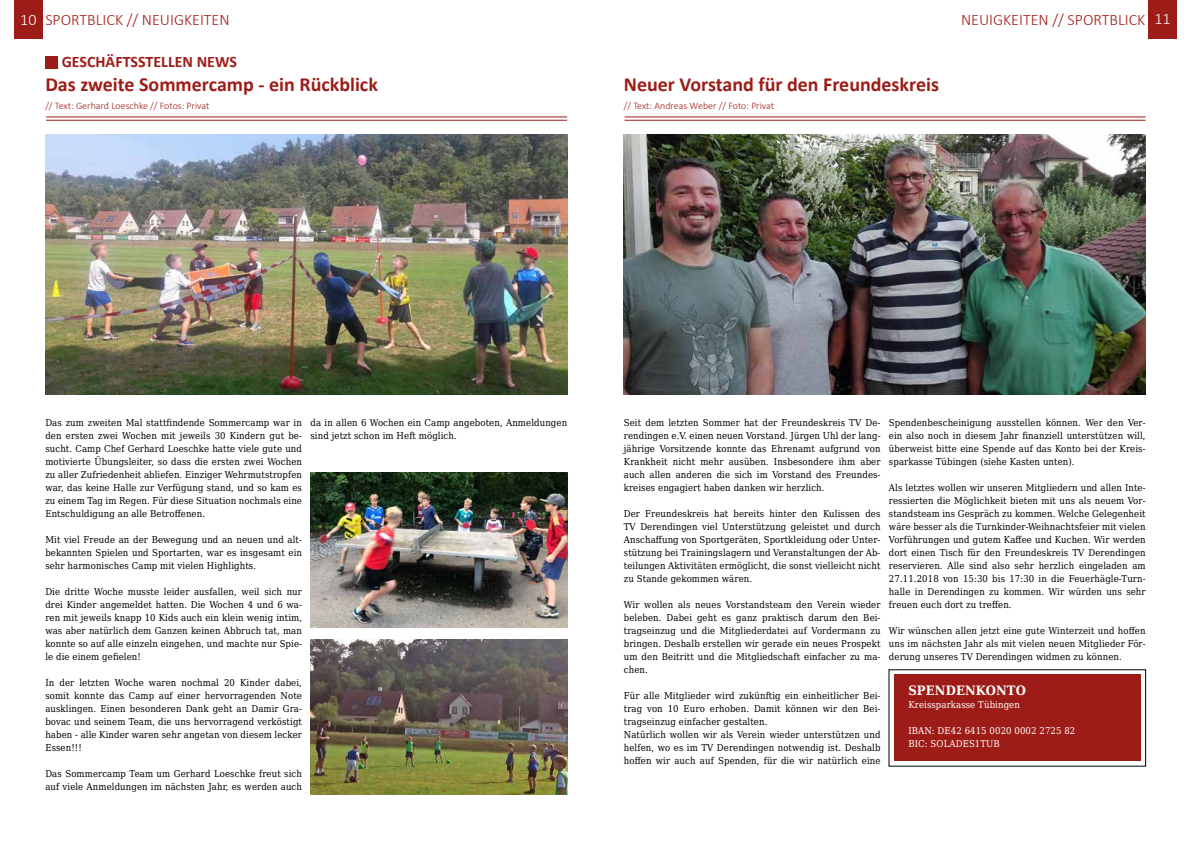
<style>
.page{position:relative;width:1191px;height:842px;background:#fff}
.page>*{position:absolute;margin:0;border:0;box-sizing:border-box;transform-origin:0 0}
.t1{font:700 20px "Calibri";color:#9d1c17}
.t2{font:300 16px "Calibri";color:#9d1c17}
.t3{font:700 16px "Calibri";color:#9d1c17}
.t4{font:700 13px "DejaVu Serif Condensed";letter-spacing:.01em;color:#fff}
.t5{font:300 10px "Calibri";color:#9d1c17}
.t6{font:9.5px/13px "DejaVu Serif Condensed";letter-spacing:.01em;color:#000;text-align:justify}
.t7{font:9.5px/13px "DejaVu Serif Condensed";letter-spacing:.01em;color:#fff}
.s1{color:#fff}
</style>
<div class="page">
<div style="left:14px;top:0;width:29px;height:38px;background:#9d1c17"></div>
<div style="left:893px;top:674px;width:247px;height:87px;background:#9d1c17"></div>
<hr style="left:624px;top:120px;width:521px;height:1px;background:#9d1c17">
<hr style="left:624px;top:117px;width:521px;height:1px;background:#9d1c17">
<div style="left:1148px;top:0;width:28px;height:38px;background:#9d1c17"></div>
<div style="left:45px;top:56px;width:13px;height:12px;background:#9d1c17"></div>
<hr style="left:46px;top:117px;width:521px;height:1px;background:#9d1c17">
<hr style="left:46px;top:120px;width:521px;height:1px;background:#9d1c17">
<img style="left:45px;top:135px;width:522px;height:259px">
<img style="left:310px;top:472px;width:257px;height:155px">
<img style="left:310px;top:639px;width:257px;height:155px">
<img style="left:624px;top:135px;width:521px;height:259px">
<h2 class="t2" style="left:20px;top:10px;width:211px"><span class="s1">10</span> SPORTBLICK // NEUIGKEITEN</h2>
<h2 class="t2" style="left:961px;top:10px;width:211px">NEUIGKEITEN // SPORTBLICK <span class="s1">11</span></h2>
<h2 class="t3" style="left:62px;top:52px;width:177px">GESCHÄFTSSTELLEN NEWS</h2>
<h1 class="t1" style="left:45px;top:71px;width:334px">Das zweite Sommercamp - ein Rückblick</h1>
<h1 class="t1" style="left:624px;top:71px;width:317px">Neuer Vorstand für den Freundeskreis</h1>
<p class="t5" style="left:45px;top:99px;width:166px">// Text: Gerhard Loeschke // Fotos: Privat</p>
<p class="t5" style="left:624px;top:99px;width:152px">// Text: Andreas Weber // Foto: Privat</p>
<p class="t6" style="left:45px;top:416px;width:258px">Das zum zweiten Mal stattfindende Sommercamp war in den ersten zwei Wochen mit jeweils 30 Kindern gut be&shy;sucht. Camp Chef Gerhard Loeschke hatte viele gute und motivierte Übungsleiter, so dass die ersten zwei Wochen zu aller Zufriedenheit abliefen. Einziger Wehrmutstropfen war, das keine Halle zur Verfügung stand, und so kam es zu einem Tag im Regen. Für diese Situation nochmals eine Entschuldigung an alle Betroffenen.</p>
<p class="t6" style="left:45px;top:533px;width:258px">Mit viel Freude an der Bewegung und an neuen und alt&shy;bekannten Spielen und Sportarten, war es insgesamt ein sehr harmonisches Camp mit vielen Highlights.</p>
<p class="t6" style="left:45px;top:585px;width:258px">Die dritte Woche musste leider ausfallen, weil sich nur drei Kinder angemeldet hatten. Die Wochen 4 und 6 wa&shy;ren mit jeweils knapp 10 Kids auch ein klein wenig intim, was aber natürlich dem Ganzen keinen Abbruch tat, man konnte so auf alle einzeln eingehen, und machte nur Spie&shy;le die einem gefielen!</p>
<p class="t6" style="left:45px;top:676px;width:258px">In der letzten Woche waren nochmal 20 Kinder dabei, somit konnte das Camp auf einer hervorragenden Note ausklingen. Einen besonderen Dank geht an Damir Gra&shy;bovac und seinem Team, die uns hervorragend verköstigt haben - alle Kinder waren sehr angetan von diesem lecker Essen!!!</p>
<p class="t6" style="left:45px;top:767px;width:258px">Das Sommercamp Team um Gerhard Loeschke freut sich auf viele Anmeldungen im nächsten Jahr, es werden auch</p>
<p class="t6" style="left:310px;top:416px;width:258px">da in allen 6 Wochen ein Camp angeboten, Anmeldungen sind jetzt schon im Heft möglich.</p>
<p class="t6" style="left:624px;top:416px;width:258px">Seit dem letzten Sommer hat der Freundeskreis TV De&shy;rendingen e.V. einen neuen Vorstand. Jürgen Uhl der lang&shy;jährige Vorsitzende konnte das Ehrenamt aufgrund von Krankheit nicht mehr ausüben. Insbesondere ihm aber auch allen anderen die sich im Vorstand des Freundes&shy;kreises engagiert haben danken wir herzlich.</p>
<p class="t6" style="left:624px;top:507px;width:258px">Der Freundeskreis hat bereits hinter den Kulissen des TV Derendingen viel Unterstützung geleistet und durch Anschaffung von Sportgeräten, Sportkleidung oder Unter&shy;stützung bei Trainingslagern und Veranstaltungen der Ab&shy;teilungen Aktivitäten ermöglicht, die sonst vielleicht nicht zu Stande gekommen wären.</p>
<p class="t6" style="left:624px;top:598px;width:258px">Wir wollen als neues Vorstandsteam den Verein wieder beleben. Dabei geht es ganz praktisch darum den Bei&shy;tragseinzug und die Mitgliederdatei auf Vordermann zu bringen. Deshalb erstellen wir gerade ein neues Prospekt um den Beitritt und die Mitgliedschaft einfacher zu ma&shy;chen.</p>
<p class="t6" style="left:624px;top:689px;width:258px;text-align:left">Für alle Mitglieder wird zukünftig ein einheitlicher Bei&shy;trag von 10 Euro erhoben. Damit können wir den Bei&shy;tragseinzug einfacher gestalten.<br>Natürlich wollen wir als Verein wieder unterstützen und helfen, wo es im TV Derendingen notwendig ist. Deshalb hoffen wir auch auf Spenden, für die wir natürlich eine</p>
<p class="t6" style="left:889px;top:416px;width:258px">Spendenbescheinigung ausstellen können. Wer den Ver&shy;ein also noch in diesem Jahr finanziell unterstützen will, überweist bitte eine Spende auf das Konto bei der Kreis&shy;sparkasse Tübingen (siehe Kasten unten).</p>
<p class="t6" style="left:889px;top:481px;width:258px">Als letztes wollen wir unseren Mitgliedern und allen Inte&shy;ressierten die Möglichkeit bieten mit uns als neuem Vor&shy;standsteam ins Gespräch zu kommen. Welche Gelegenheit wäre besser als die Turnkinder-Weihnachtsfeier mit vielen Vorführungen und gutem Kaffee und Kuchen. Wir werden dort einen Tisch für den Freundeskreis TV Derendingen reservieren. Alle sind also sehr herzlich eingeladen am 27.11.2018 von 15:30 bis 17:30 in die Feuerhägle-Turn&shy;halle in Derendingen zu kommen. Wir würden uns sehr freuen euch dort zu treffen.</p>
<p class="t6" style="left:889px;top:624px;width:258px">Wir wünschen allen jetzt eine gute Winterzeit und hoffen uns im nächsten Jahr als mit vielen neuen Mitglieder För&shy;derung unseres TV Derendingen widmen zu können.</p>
<h3 class="t4" style="left:908px;top:681px;width:119px">SPENDENKONTO</h3>
<p class="t7" style="left:908px;top:698px;width:113px">Kreissparkasse Tübingen</p>
<p class="t7" style="left:908px;top:724px;width:168px">IBAN: DE42 6415 0020 0002 2725 82<br>BIC: SOLADES1TUB</p>
</div>
